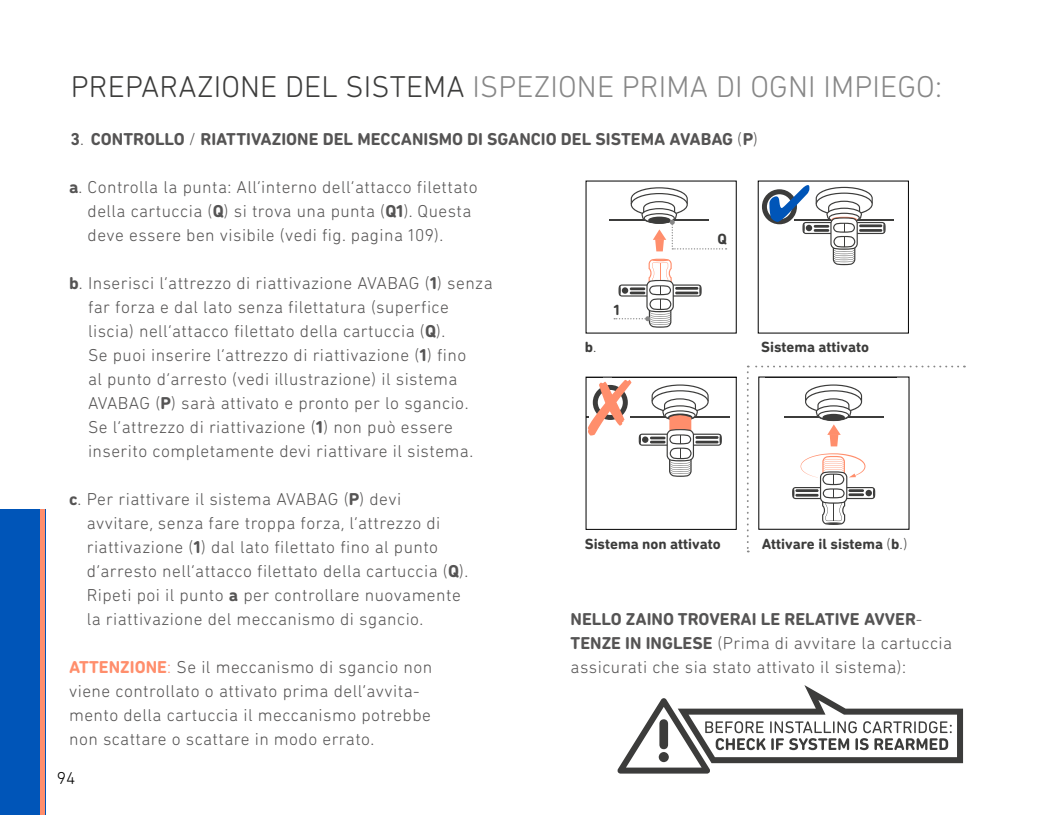
<style>
.page{position:relative;width:1049px;height:815px;background:#fff}
.page>*{position:absolute;margin:0;border:0;box-sizing:border-box;transform-origin:0 0}
.t1{font:300 30.5px "DIN Next Rounded LT Pro";letter-spacing:.005em;color:#878787}
.t2{font:300 17.5px/24px "DIN Next Rounded LT Pro";letter-spacing:.025em;color:#555454}
.t3{font:17.5px "OVX DIN Next Rounded LT Pro Bold";color:#555454}
.t4{font:300 17.5px "DIN Next Rounded LT Pro";color:#000}
.t5{font:15px "OVX DIN Next Rounded LT Pro Bold";color:#3c3c3b}
.s1{color:#3c3c3b}
.s2{font-family:"OVX DIN Next Rounded LT Pro Bold";font-weight:400}
.s3{font-weight:700}
.s4{font-family:"OVX DIN Next Rounded LT Pro Bold";font-weight:400;color:#ff8e6c}
</style>
<div class="page">
<div style="left:0;top:510px;width:45px;height:305px;background:#0055b8"></div>
<hr style="left:41px;top:510px;width:4px;height:305px;background:#ff8e6c">
<hr style="left:630px;top:417px;width:100px;height:1px;background:#3c3c3b">
<svg style="left:639px;top:384px;width:83px;height:93px"></svg>
<div style="left:585px;top:377px;width:152px;height:153px;border:1px solid #000"></div>
<svg style="left:747px;top:366px;width:211px;height:186px"></svg>
<hr style="left:609px;top:220px;width:100px;height:1px;background:#3c3c3b">
<hr style="left:794px;top:219px;width:100px;height:1px;background:#3c3c3b">
<svg style="left:631px;top:187px;width:95px;height:64px"></svg>
<svg style="left:614px;top:258px;width:88px;height:70px"></svg>
<svg style="left:764px;top:192px;width:30px;height:30px"></svg>
<div style="left:762px;top:189px;width:35px;height:35px;border:5px solid #3c3c3b;border-radius:50%"></div>
<svg style="left:617px;top:685px;width:346px;height:89px"></svg>
<svg style="left:586px;top:377px;width:45px;height:58px"></svg>
<svg style="left:769px;top:186px;width:117px;height:79px"></svg>
<h1 class="t1" style="left:71px;top:69px;width:872px"><span class="s1">PREPARAZIONE DEL SISTEMA</span> ISPEZIONE PRIMA DI OGNI IMPIEGO:</h1>
<p class="t3" style="left:71px;top:129px;width:689px">3. CONTROLLO / RIATTIVAZIONE DEL MECCANISMO DI SGANCIO DEL SISTEMA AVABAG (P)</p>
<p class="t2" style="left:88px;top:175px;width:391px;text-indent:-19px"><span class="s2">a.</span> Controlla la punta: All’interno dell’attacco filettato della cartuccia (<span class="s2">Q</span>) si trova una punta (<span class="s2">Q1</span>). Questa deve essere ben visibile (vedi fig. pagina 109).</p>
<p class="t2" style="left:88px;top:271px;width:406px;text-indent:-19px"><span class="s2">b.</span> Inserisci l’attrezzo di riattivazione AVABAG (<span class="s2">1</span>) senza far forza e dal lato senza filettatura (superfice liscia) nell’attacco filettato della cartuccia (<span class="s2">Q</span>).<br>Se puoi inserire l’attrezzo di riattivazione (<span class="s2">1</span>) fino<br>al punto d’arresto (vedi illustrazione) il sistema AVABAG (<span class="s2">P</span>) sarà attivato e pronto per lo sgancio.<br>Se l’attrezzo di riattivazione (<span class="s2">1</span>) non può essere inserito completamente devi riattivare il sistema.</p>
<p class="t2" style="left:87px;top:487px;width:383px;text-indent:-18px"><span class="s2">c.</span> Per riattivare il sistema AVABAG (<span class="s2">P</span>) devi avvitare, senza fare troppa forza, l’attrezzo di riattivazione (<span class="s2">1</span>) dal lato filettato fino al punto d’arresto nell’attacco filettato della cartuccia (<span class="s2">Q</span>).<br>Ripeti poi il punto <span class="s3">a</span> per controllare nuovamente la riattivazione del meccanismo di sgancio.</p>
<p class="t2" style="left:69px;top:655px;width:365px"><span class="s4">ATTENZIONE:</span> Se il meccanismo di sgancio non viene controllato o attivato prima dell’avvita&shy;mento della cartuccia il meccanismo potrebbe non scattare o scattare in modo errato.</p>
<p class="t4" style="left:57px;top:768px;width:20px">94</p>
<p class="t5" style="left:585px;top:338px;width:14px">b.</p>
<p class="t5" style="left:614px;top:301px;width:8px">1</p>
<p class="t5" style="left:717px;top:230px;width:11px">Q</p>
<p class="t5" style="left:761px;top:338px;width:109px">Sistema attivato</p>
<p class="t5" style="left:585px;top:535px;width:137px">Sistema non attivato</p>
<p class="t5" style="left:762px;top:535px;width:148px">Attivare il sistema (b.)</p>
<p class="t3" style="left:570px;top:609px;width:354px">NELLO ZAINO TROVERAI LE RELATIVE AVVER-</p>
<p class="t2" style="left:570px;top:631px;width:383px"><span class="s2">TENZE IN INGLESE</span> (Prima di avvitare la cartuccia assicurati che sia stato attivato il sistema):</p>
</div>
